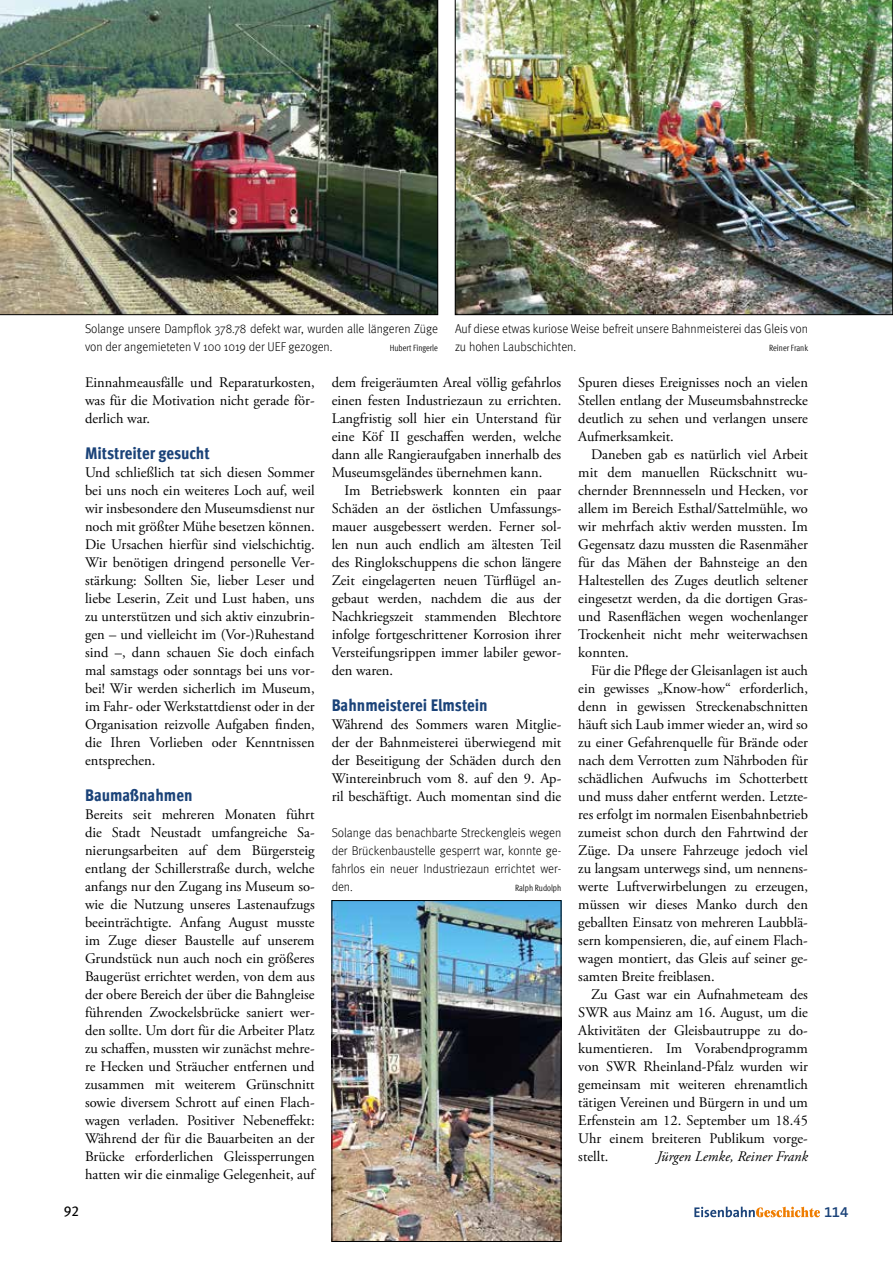
<style>
.page{position:relative;width:893px;height:1263px;background:#fff}
.page>*{position:absolute;margin:0;border:0;box-sizing:border-box;transform-origin:0 0}
.t1{font:800 condensed 16.8px "Meta Pro";color:#1b4379}
.t2{font:600 15px "The Sans B6";color:#1b4379}
.t3{font:14.7px/18px "Adobe Garamond Pro";color:#000;text-align:justify}
.t4{font:italic 14.7px "Adobe Garamond Pro";letter-spacing:.005em;color:#000}
.t5{font:14.25px "Meta Pro";color:#000}
.t6{font:300 12.75px/18px "Meta Pro";color:#000;scale:.95 1}
.t7{font:condensed 9px "Meta Pro";color:#000;scale:.95 1}
</style>
<div class="page">
<img style="left:455px;top:0;width:438px;height:315px">
<img style="left:334px;top:902px;width:225px;height:338px">
<div style="left:332px;top:900px;width:229px;height:342px;border:1px solid #000"></div>
<img style="left:0;top:0;width:438px;height:315px">
<svg style="left:694px;top:1207px;width:126px;height:10px"></svg>
<p class="t6" style="left:85px;top:319px;width:373px">Solange unsere Dampflok 378.78 defekt war, wurden alle längeren Züge von der angemieteten V 100 1019 der UEF gezogen.</p>
<p class="t7" style="left:390px;top:341px;width:52px">Hubert Fingerle</p>
<p class="t6" style="left:455px;top:319px;width:373px">Auf diese etwas kuriose Weise befreit unsere Bahnmeisterei das Gleis von zu hohen Laubschichten.</p>
<p class="t7" style="left:769px;top:341px;width:42px">Reiner Frank</p>
<p class="t3" style="left:85px;top:374px;width:231px">Einnahmeausfälle und Reparaturkosten, was für die Motivation nicht gerade för&shy;derlich war.</p>
<p class="t1" style="left:85px;top:440px;width:126px">Mitstreiter gesucht</p>
<p class="t3" style="left:85px;top:464px;width:231px">Und schließlich tat sich diesen Sommer bei uns noch ein weiteres Loch auf, weil wir insbesondere den Museumsdienst nur noch mit größter Mühe besetzen können.<br>Die Ursachen hierfür sind vielschichtig.<br>Wir benötigen dringend personelle Ver&shy;stärkung: Sollten Sie, lieber Leser und liebe Leserin, Zeit und Lust haben, uns zu unterstützen und sich aktiv einzubrin&shy;gen – und vielleicht im (Vor-)Ruhestand sind –, dann schauen Sie doch einfach mal samstags oder sonntags bei uns vor&shy;bei! Wir werden sicherlich im Museum, im Fahr- oder Werkstattdienst oder in der Organisation reizvolle Aufgaben finden, die Ihren Vorlieben oder Kenntnissen entsprechen.</p>
<p class="t1" style="left:85px;top:782px;width:109px">Baumaßnahmen</p>
<p class="t3" style="left:85px;top:806px;width:231px">Bereits seit mehreren Monaten führt die Stadt Neustadt umfangreiche Sa&shy;nierungsarbeiten auf dem Bürgersteig entlang der Schillerstraße durch, welche anfangs nur den Zugang ins Museum so&shy;wie die Nutzung unseres Lastenaufzugs beeinträchtigte. Anfang August musste im Zuge dieser Baustelle auf unserem Grundstück nun auch noch ein größeres Baugerüst errichtet werden, von dem aus der obere Bereich der über die Bahngleise führenden Zwockelsbrücke saniert wer&shy;den sollte. Um dort für die Arbeiter Platz zu schaffen, mussten wir zunächst mehre&shy;re Hecken und Sträucher entfernen und zusammen mit weiterem Grünschnitt sowie diversem Schrott auf einen Flach&shy;wagen verladen. Positiver Nebeneffekt:<br>Während der für die Bauarbeiten an der Brücke erforderlichen Gleissperrungen hatten wir die einmalige Gelegenheit, auf</p>
<p class="t3" style="left:332px;top:374px;width:231px">dem freigeräumten Areal völlig gefahrlos einen festen Industriezaun zu errichten.<br>Langfristig soll hier ein Unterstand für eine Köf II geschaffen werden, welche dann alle Rangieraufgaben innerhalb des Museumsgeländes übernehmen kann.</p>
<p class="t3" style="left:332px;top:482px;width:231px;text-indent:13px">Im Betriebswerk konnten ein paar Schäden an der östlichen Umfassungs&shy;mauer ausgebessert werden. Ferner sol&shy;len nun auch endlich am ältesten Teil des Ringlokschuppens die schon längere Zeit eingelagerten neuen Türflügel an&shy;gebaut werden, nachdem die aus der Nachkriegszeit stammenden Blechtore infolge fortgeschrittener Korrosion ihrer Versteifungsrippen immer labiler gewor&shy;den waren.</p>
<p class="t1" style="left:332px;top:692px;width:158px">Bahnmeisterei Elmstein</p>
<p class="t3" style="left:332px;top:716px;width:231px">Während des Sommers waren Mitglie&shy;der der Bahnmeisterei überwiegend mit der Beseitigung der Schäden durch den Wintereinbruch vom 8. auf den 9. Ap&shy;ril beschäftigt. Auch momentan sind die</p>
<p class="t6" style="left:332px;top:823px;width:243px;text-align:justify">Solange das benachbarte Streckengleis wegen der Brückenbaustelle gesperrt war, konnte ge&shy;fahrlos ein neuer Industriezaun errichtet wer&shy;den.</p>
<p class="t7" style="left:515px;top:881px;width:50px">Ralph Rudolph</p>
<p class="t3" style="left:578px;top:374px;width:231px">Spuren dieses Ereignisses noch an vielen Stellen entlang der Museumsbahnstrecke deutlich zu sehen und verlangen unsere Aufmerksamkeit.</p>
<p class="t3" style="left:578px;top:446px;width:231px;text-indent:13px">Daneben gab es natürlich viel Arbeit mit dem manuellen Rückschnitt wu&shy;chernder Brennnesseln und Hecken, vor allem im Bereich Esthal/Sattelmühle, wo wir mehrfach aktiv werden mussten. Im Gegensatz dazu mussten die Rasenmäher für das Mähen der Bahnsteige an den Haltestellen des Zuges deutlich seltener eingesetzt werden, da die dortigen Gras&shy;und Rasenflächen wegen wochenlanger Trockenheit nicht mehr weiterwachsen konnten.</p>
<p class="t3" style="left:578px;top:662px;width:231px;text-indent:13px">Für die Pflege der Gleisanlagen ist auch ein gewisses „Know-how“ erforderlich, denn in gewissen Streckenabschnitten häuft sich Laub immer wieder an, wird so zu einer Gefahrenquelle für Brände oder nach dem Verrotten zum Nährboden für schädlichen Aufwuchs im Schotterbett und muss daher entfernt werden. Letzte&shy;res erfolgt im normalen Eisenbahnbetrieb zumeist schon durch den Fahrtwind der Züge. Da unsere Fahrzeuge jedoch viel zu langsam unterwegs sind, um nennens&shy;werte Luftverwirbelungen zu erzeugen, müssen wir dieses Manko durch den geballten Einsatz von mehreren Laubblä&shy;sern kompensieren, die, auf einem Flach&shy;wagen montiert, das Gleis auf seiner ge&shy;samten Breite freiblasen.</p>
<p class="t3" style="left:578px;top:986px;width:231px;text-indent:13px">Zu Gast war ein Aufnahmeteam des SWR aus Mainz am 16. August, um die Aktivitäten der Gleisbautruppe zu do&shy;kumentieren. Im Vorabendprogramm von SWR Rheinland-Pfalz wurden wir gemeinsam mit weiteren ehrenamtlich tätigen Vereinen und Bürgern in und um Erfenstein am 12. September um 18.45<br>Uhr einem breiteren Publikum vorge&shy;stellt.</p>
<p class="t4" style="left:657px;top:1147px;width:153px">Jürgen Lemke, Reiner Frank</p>
<p class="t5" style="left:64px;top:1200px;width:17px">92</p>
<p class="t2" style="left:824px;top:1203px;width:26px">114</p>
</div>
